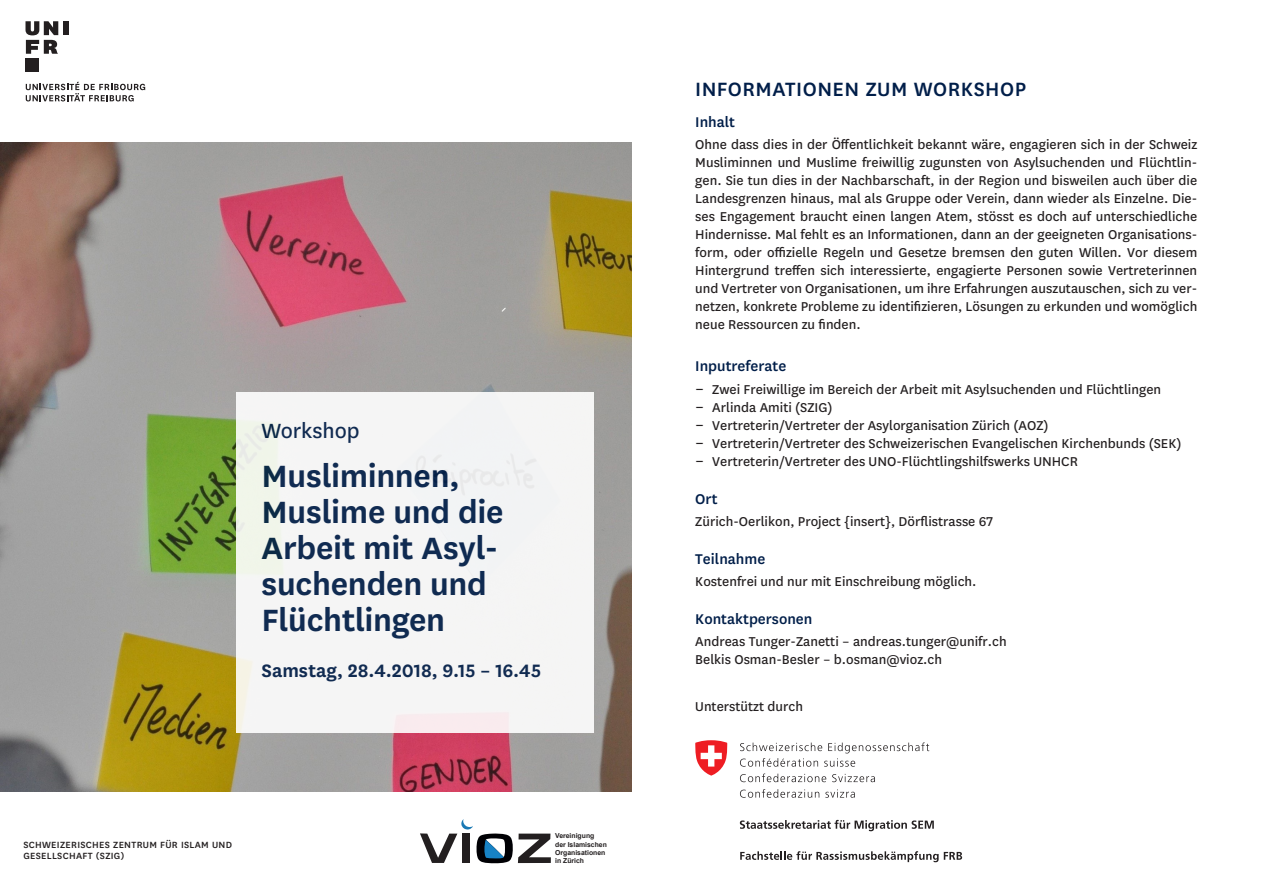
<style>
.page{position:relative;width:1263px;height:893px;background:#fff}
.page>*{position:absolute;margin:0;border:0;box-sizing:border-box;transform-origin:0 0}
.t1{font:600 36px/36px "National Uni Fr";letter-spacing:-.01em;color:#001e49}
.t2{font:24px "National Uni Fr";letter-spacing:-.005em;color:#001e49}
.t3{font:500 22.5px "National Uni Fr";letter-spacing:.025em;color:#001e49}
.t4{font:600 21px "National Uni Fr";color:#001e49}
.paragraphe_texte_cou{font:500 16.5px "National Uni Fr";color:#001e49}
.paragraphe_texte_cou-2{font:15px/18px "National Uni Fr";color:#231f20;text-align:justify}
.Fakultät{font:500 10.5px/11.2px "National Uni Fr";letter-spacing:.03em;color:#231f20}
.t5{font:700 6.9px/8.2px "Arial";color:#231f20}
.s1{font-size:18px}
</style>
<div class="page">
<svg style="left:26px;top:82px;width:119px;height:19px"></svg>
<div style="left:63px;top:21px;width:5px;height:14px;background:#231f20"></div>
<div style="left:26px;top:58px;width:13px;height:14px;background:#231f20"></div>
<svg style="left:26px;top:21px;width:32px;height:33px"></svg>
<img style="left:0;top:142px;width:631px;height:650px">
<div style="left:236px;top:392px;width:357px;height:341px;background:#f5f5f5"></div>
<svg style="left:420px;top:819px;width:131px;height:44px"></svg>
<svg style="left:740px;top:820px;width:194px;height:11px"></svg>
<svg style="left:740px;top:742px;width:189px;height:25px"></svg>
<svg style="left:740px;top:773px;width:86px;height:9px"></svg>
<svg style="left:832px;top:774px;width:43px;height:8px"></svg>
<svg style="left:740px;top:789px;width:79px;height:9px"></svg>
<svg style="left:825px;top:789px;width:30px;height:9px"></svg>
<svg style="left:740px;top:851px;width:222px;height:11px"></svg>
<svg style="left:695px;top:740px;width:33px;height:36px"></svg>
<h2 class="t2" style="left:261px;top:415px;width:99px">Workshop</h2>
<h1 class="t1" style="left:261px;top:455px;width:244px">Musliminnen,<br>Muslime und die<br>Arbeit mit Asyl&shy;suchenden und<br>Flüchtlingen</h1>
<h3 class="t4" style="left:261px;top:656px;width:281px">Samstag, 28.4.2018, 9.15 – 16.45</h3>
<p class="Fakultät" style="left:23px;top:839px;width:210px">SCHWEIZERISCHES ZENTRUM FÜR ISLAM UND<br>GESELLSCHAFT (SZIG)</p>
<p class="t5" style="left:555px;top:832px;width:53px">Vereinigung<br>der Islamischen<br>Organisationen in Zürich</p>
<p class="t3" style="left:695px;top:73px;width:332px">INFORMATIONEN ZUM WORKSHOP</p>
<p class="paragraphe_texte_cou" style="left:695px;top:111px;width:41px">Inhalt</p>
<p class="paragraphe_texte_cou-2" style="left:695px;top:135px;width:504px">Ohne dass dies in der Öffentlichkeit bekannt wäre, engagieren sich in der Schweiz Musliminnen und Muslime freiwillig zugunsten von Asylsuchenden und Flüchtlin&shy;gen. Sie tun dies in der Nachbarschaft, in der Region und bisweilen auch über die Landesgrenzen hinaus, mal als Gruppe oder Verein, dann wieder als Einzelne. Die&shy;ses Engagement braucht einen langen Atem, stösst es doch auf unterschiedliche Hindernisse. Mal fehlt es an Informationen, dann an der geeigneten Organisations&shy;form, oder offizielle Regeln und Gesetze bremsen den guten Willen. Vor diesem Hintergrund treffen sich interessierte, engagierte Personen sowie Vertreterinnen und Vertreter von Organisationen, um ihre Erfahrungen auszutauschen, sich zu ver&shy;netzen, konkrete Probleme zu identifizieren, Lösungen zu erkunden und womöglich neue Ressourcen zu finden.</p>
<p class="paragraphe_texte_cou" style="left:695px;top:355px;width:92px">Inputreferate</p>
<p class="paragraphe_texte_cou-2" style="left:695px;top:379px;width:467px"><span class="s1">–</span> Zwei Freiwillige im Bereich der Arbeit mit Asylsuchenden und Flüchtlingen</p>
<p class="paragraphe_texte_cou-2" style="left:695px;top:397px;width:139px"><span class="s1">–</span> Arlinda Amiti (SZIG)</p>
<p class="paragraphe_texte_cou-2" style="left:695px;top:415px;width:355px"><span class="s1">–</span> Vertreterin/Vertreter der Asylorganisation Zürich (AOZ)</p>
<p class="paragraphe_texte_cou-2" style="left:695px;top:433px;width:488px"><span class="s1">–</span> Vertreterin/Vertreter des Schweizerischen Evangelischen Kirchenbunds (SEK)</p>
<p class="paragraphe_texte_cou-2" style="left:695px;top:451px;width:384px"><span class="s1">–</span> Vertreterin/Vertreter des UNO-Flüchtlingshilfswerks UNHCR</p>
<p class="paragraphe_texte_cou" style="left:695px;top:487px;width:24px">Ort</p>
<p class="paragraphe_texte_cou-2" style="left:695px;top:511px;width:299px">Zürich-Oerlikon, Project {insert}, Dörflistrasse 67</p>
<p class="paragraphe_texte_cou" style="left:695px;top:547px;width:71px">Teilnahme</p>
<p class="paragraphe_texte_cou-2" style="left:695px;top:571px;width:283px">Kostenfrei und nur mit Einschreibung möglich.</p>
<p class="paragraphe_texte_cou" style="left:695px;top:607px;width:119px">Kontaktpersonen</p>
<p class="paragraphe_texte_cou-2" style="left:695px;top:632px;width:313px">Andreas Tunger-Zanetti – andreas.tunger@unifr.ch</p>
<p class="paragraphe_texte_cou-2" style="left:695px;top:650px;width:248px">Belkis Osman-Besler – b.osman@vioz.ch</p>
<p class="paragraphe_texte_cou-2" style="left:695px;top:697px;width:109px">Unterstützt durch</p>
</div>
